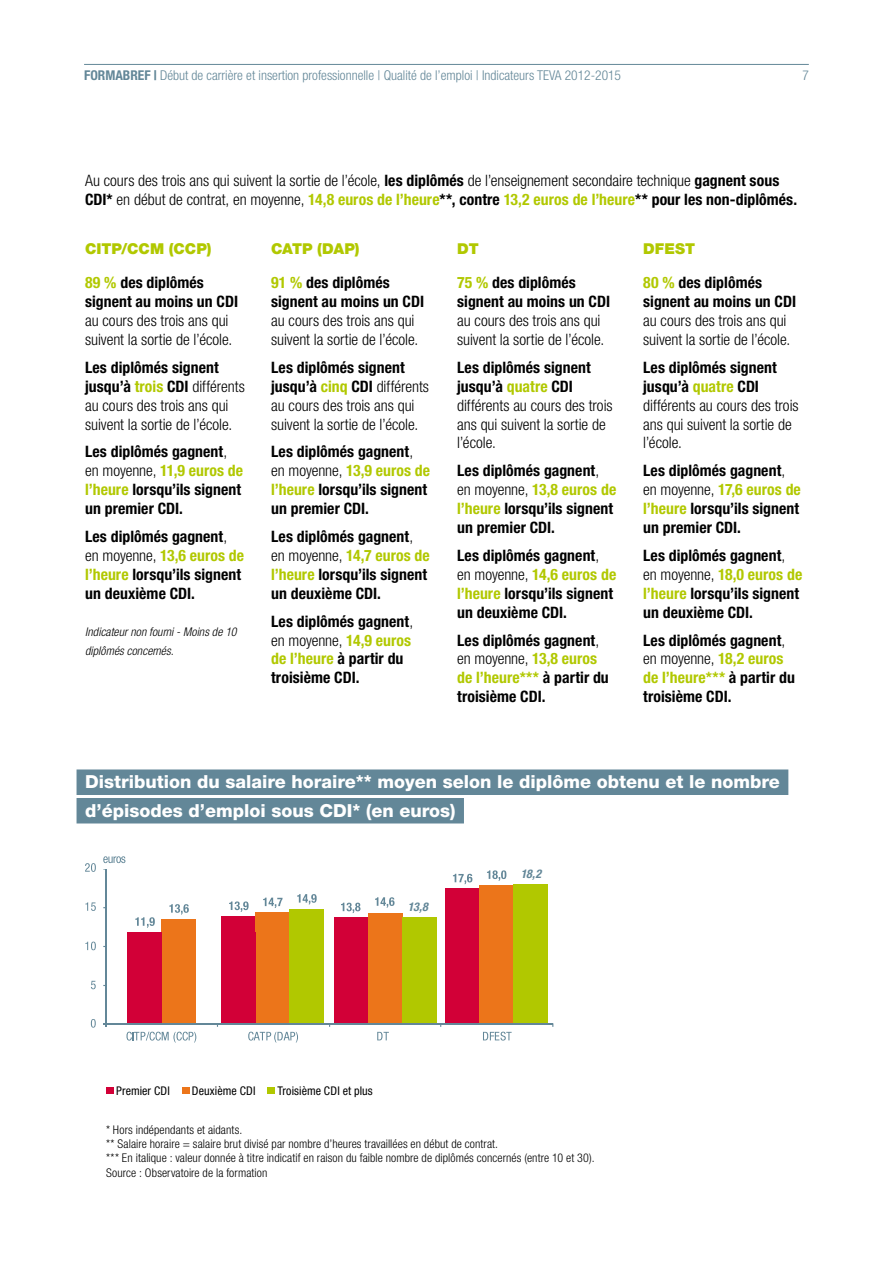
<style>
.page{position:relative;width:893px;height:1263px;background:#fff}
.page>*{position:absolute;margin:0;border:0;box-sizing:border-box;transform-origin:0 0}
.Titre_infographie{font:800 18px "Helvetica Neue LT Pro";color:#fff}
.Block_1colonne{font:300 condensed 15.75px/18.9px "Helvetica Neue LT Pro";color:#000}
.Block_1colonne-2{font:700 condensed 15.75px/18.9px "Helvetica Neue LT Pro";letter-spacing:.005em;color:#000}
.Block_1colonne-3{font:900 15px "Helvetica Neue LT Pro";letter-spacing:-.005em;color:#b1c800}
.t1{font:300 condensed 13.5px "Helvetica Neue LT Pro";color:#638798}
.Footnote{font:300 condensed 12px "Helvetica Neue LT Pro";letter-spacing:.01em;color:#000}
.Block_1colonne-4{font:italic 300 condensed 12px/18.9px "Helvetica Neue LT Pro";letter-spacing:.005em;color:#000}
.t2{font:condensed 12px "Helvetica Neue LT Pro";letter-spacing:.005em;color:#000}
.t3{font:italic 700 condensed 12px "Helvetica Neue LT Std";color:#638798}
.s1{font-weight:700}
.s2{font-weight:700;color:#b1c800}
.s3{font-weight:300}
.s4{color:#b1c800}
</style>
<div class="page">
<hr style="left:84px;top:64px;width:725px;height:1px;background:#638798">
<div style="left:77px;top:769px;width:711px;height:26px;background:#638798"></div>
<div style="left:77px;top:798px;width:387px;height:25px;background:#638798"></div>
<svg style="left:135px;top:917px;width:20px;height:11px"></svg>
<svg style="left:229px;top:901px;width:20px;height:11px"></svg>
<svg style="left:169px;top:904px;width:20px;height:11px"></svg>
<div style="left:222px;top:916px;width:34px;height:107px;background:#d20037"></div>
<div style="left:256px;top:912px;width:34px;height:111px;background:#ec751a"></div>
<div style="left:290px;top:909px;width:34px;height:114px;background:#b1c800"></div>
<div style="left:334px;top:917px;width:34px;height:106px;background:#d20037"></div>
<div style="left:368px;top:913px;width:34px;height:110px;background:#ec751a"></div>
<div style="left:402px;top:917px;width:34px;height:106px;background:#b1c800"></div>
<div style="left:445px;top:888px;width:34px;height:135px;background:#d20037"></div>
<div style="left:479px;top:885px;width:35px;height:138px;background:#ec751a"></div>
<div style="left:514px;top:884px;width:34px;height:139px;background:#b1c800"></div>
<svg style="left:263px;top:897px;width:19px;height:11px"></svg>
<svg style="left:297px;top:894px;width:20px;height:10px"></svg>
<svg style="left:341px;top:903px;width:19px;height:10px"></svg>
<svg style="left:375px;top:897px;width:20px;height:11px"></svg>
<svg style="left:453px;top:874px;width:19px;height:10px"></svg>
<svg style="left:487px;top:870px;width:19px;height:11px"></svg>
<div style="left:162px;top:919px;width:34px;height:104px;background:#ec751a"></div>
<div style="left:128px;top:932px;width:34px;height:91px;background:#d20037"></div>
<svg style="left:126px;top:1032px;width:70px;height:10px"></svg>
<svg style="left:248px;top:1032px;width:50px;height:10px"></svg>
<svg style="left:377px;top:1032px;width:12px;height:8px"></svg>
<svg style="left:483px;top:1032px;width:29px;height:8px"></svg>
<svg style="left:91px;top:1019px;width:5px;height:9px"></svg>
<svg style="left:91px;top:981px;width:5px;height:8px"></svg>
<svg style="left:85px;top:942px;width:11px;height:8px"></svg>
<svg style="left:85px;top:863px;width:11px;height:9px"></svg>
<svg style="left:85px;top:902px;width:11px;height:9px"></svg>
<hr style="left:103px;top:1023px;width:450px;height:1px;background:#638798">
<hr style="left:106px;top:868px;width:1px;height:159px;background:#638798">
<svg style="left:103px;top:856px;width:22px;height:13px"></svg>
<div style="left:106px;top:1087px;width:7px;height:7px;background:#d20037"></div>
<div style="left:182px;top:1087px;width:7px;height:7px;background:#ec751a"></div>
<div style="left:268px;top:1087px;width:7px;height:7px;background:#b1c800"></div>
<p class="t1" style="left:84px;top:67px;width:538px"><span class="s1">FORMABREF |</span> Début de carrière et insertion professionnelle | Qualité de l’emploi | Indicateurs TEVA 2012-2015</p>
<p class="t1" style="left:802px;top:67px;width:8px">7</p>
<p class="Block_1colonne" style="left:85px;top:170px;width:714px">Au cours des trois ans qui suivent la sortie de l’école, <span class="s1">les diplômés</span> de l’enseignement secondaire technique <span class="s1">gagnent sous<br>CDI*</span> en début de contrat, en moyenne, <span class="s2">14,8 euros de l’heure</span><span class="s1">**, contre</span> <span class="s2">13,2 euros de l’heure</span><span class="s1">** pour les non-diplômés.</span></p>
<p class="Block_1colonne-3" style="left:85px;top:240px;width:128px">CITP/CCM (CCP)</p>
<p class="Block_1colonne" style="left:85px;top:273px;width:154px"><span class="s2">89 %</span> <span class="s1">des diplômés signent au moins un CDI </span>au cours des trois ans qui suivent la sortie de l’école.</p>
<p class="Block_1colonne" style="left:85px;top:358px;width:161px"><span class="s1">Les diplômés signent jusqu’à</span> <span class="s2">trois</span> <span class="s1">CDI</span> différents au cours des trois ans qui suivent la sortie de l’école.</p>
<p class="Block_1colonne-2" style="left:85px;top:442px;width:160px">Les diplômés gagnent<span class="s3">, en moyenne,</span> <span class="s4">11,9 euros de l’heure</span> lorsqu’ils signent un premier CDI.</p>
<p class="Block_1colonne-2" style="left:85px;top:527px;width:161px">Les diplômés gagnent<span class="s3">, en moyenne,</span> <span class="s4">13,6 euros de l’heure</span> lorsqu’ils signent un deuxième CDI.</p>
<p class="Block_1colonne-4" style="left:85px;top:622px;width:153px">Indicateur non fourni - Moins de 10 diplômés concernés.</p>
<p class="Block_1colonne-3" style="left:271px;top:240px;width:90px">CATP (DAP)</p>
<p class="Block_1colonne" style="left:271px;top:273px;width:154px"><span class="s2">91 %</span> <span class="s1">des diplômés signent au moins un CDI </span>au cours des trois ans qui suivent la sortie de l’école.</p>
<p class="Block_1colonne" style="left:271px;top:358px;width:159px"><span class="s1">Les diplômés signent jusqu’à</span> <span class="s2">cinq</span> <span class="s1">CDI</span> différents au cours des trois ans qui suivent la sortie de l’école.</p>
<p class="Block_1colonne-2" style="left:271px;top:442px;width:161px">Les diplômés gagnent<span class="s3">, en moyenne,</span> <span class="s4">13,9 euros de l’heure</span> lorsqu’ils signent un premier CDI.</p>
<p class="Block_1colonne-2" style="left:271px;top:527px;width:160px">Les diplômés gagnent<span class="s3">, en moyenne,</span> <span class="s4">14,7 euros de l’heure</span> lorsqu’ils signent un deuxième CDI.</p>
<p class="Block_1colonne-2" style="left:271px;top:611px;width:143px">Les diplômés gagnent<span class="s3">,</span></p>
<p class="Block_1colonne" style="left:271px;top:630px;width:142px">en moyenne, <span class="s2">14,9 euros</span></p>
<p class="Block_1colonne-2" style="left:271px;top:649px;width:134px"><span class="s4">de l’heure</span> à partir du troisième CDI.</p>
<p class="Block_1colonne-3" style="left:643px;top:240px;width:54px">DFEST</p>
<p class="Block_1colonne" style="left:643px;top:273px;width:154px"><span class="s2">80 %</span> <span class="s1">des diplômés signent au moins un CDI </span>au cours des trois ans qui suivent la sortie de l’école.</p>
<p class="Block_1colonne" style="left:643px;top:358px;width:157px"><span class="s1">Les diplômés signent jusqu’à</span> <span class="s2">quatre</span> <span class="s1">CDI </span>différents au cours des trois ans qui suivent la sortie de l’école.</p>
<p class="Block_1colonne-2" style="left:643px;top:461px;width:159px">Les diplômés gagnent<span class="s3">, en moyenne,</span> <span class="s4">17,6 euros de l’heure</span> lorsqu’ils signent un premier CDI.</p>
<p class="Block_1colonne-2" style="left:643px;top:546px;width:161px">Les diplômés gagnent<span class="s3">, en moyenne,</span> <span class="s4">18,0 euros de l’heure</span> lorsqu’ils signent un deuxième CDI.</p>
<p class="Block_1colonne-2" style="left:643px;top:630px;width:153px">Les diplômés gagnent<span class="s3">, en moyenne,</span> <span class="s4">18,2 euros de l’heure***</span> à partir du troisième CDI.</p>
<p class="Block_1colonne-3" style="left:457px;top:240px;width:23px">DT</p>
<p class="Block_1colonne" style="left:457px;top:273px;width:154px"><span class="s2">75 %</span> <span class="s1">des diplômés signent au moins un CDI </span>au cours des trois ans qui suivent la sortie de l’école.</p>
<p class="Block_1colonne" style="left:457px;top:358px;width:157px"><span class="s1">Les diplômés signent jusqu’à</span> <span class="s2">quatre</span> <span class="s1">CDI </span>différents au cours des trois ans qui suivent la sortie de l’école.</p>
<p class="Block_1colonne-2" style="left:457px;top:461px;width:161px">Les diplômés gagnent<span class="s3">, en moyenne,</span> <span class="s4">13,8 euros de l’heure</span> lorsqu’ils signent un premier CDI.</p>
<p class="Block_1colonne-2" style="left:457px;top:546px;width:161px">Les diplômés gagnent<span class="s3">, en moyenne,</span> <span class="s4">14,6 euros de l’heure</span> lorsqu’ils signent un deuxième CDI.</p>
<p class="Block_1colonne-2" style="left:457px;top:630px;width:153px">Les diplômés gagnent<span class="s3">, en moyenne,</span> <span class="s4">13,8 euros de l’heure***</span> à partir du troisième CDI.</p>
<p class="Titre_infographie" style="left:85px;top:771px;width:696px">Distribution du salaire horaire** moyen selon le diplôme obtenu et le nombre</p>
<p class="Titre_infographie" style="left:85px;top:799px;width:372px">d’épisodes d’emploi sous CDI* (en euros)</p>
<p class="t3" style="left:408px;top:899px;width:22px">13,8</p>
<p class="t2" style="left:116px;top:1084px;width:55px">Premier CDI</p>
<p class="t2" style="left:192px;top:1084px;width:65px">Deuxième CDI</p>
<p class="t2" style="left:277px;top:1084px;width:97px">Troisième CDI et plus</p>
<p class="t3" style="left:521px;top:866px;width:22px">18,2</p>
<p class="Footnote" style="left:106px;top:1122px;width:138px">* Hors indépendants et aidants.</p>
<p class="Footnote" style="left:106px;top:1137px;width:394px">** Salaire horaire = salaire brut divisé par nombre d’heures travaillées en début de contrat.</p>
<p class="Footnote" style="left:106px;top:1151px;width:490px">*** En italique : valeur donnée à titre indicatif en raison du faible nombre de diplômés concernés (entre 10 et 30).</p>
<p class="Footnote" style="left:106px;top:1165px;width:163px">Source : Observatoire de la formation</p>
</div>
